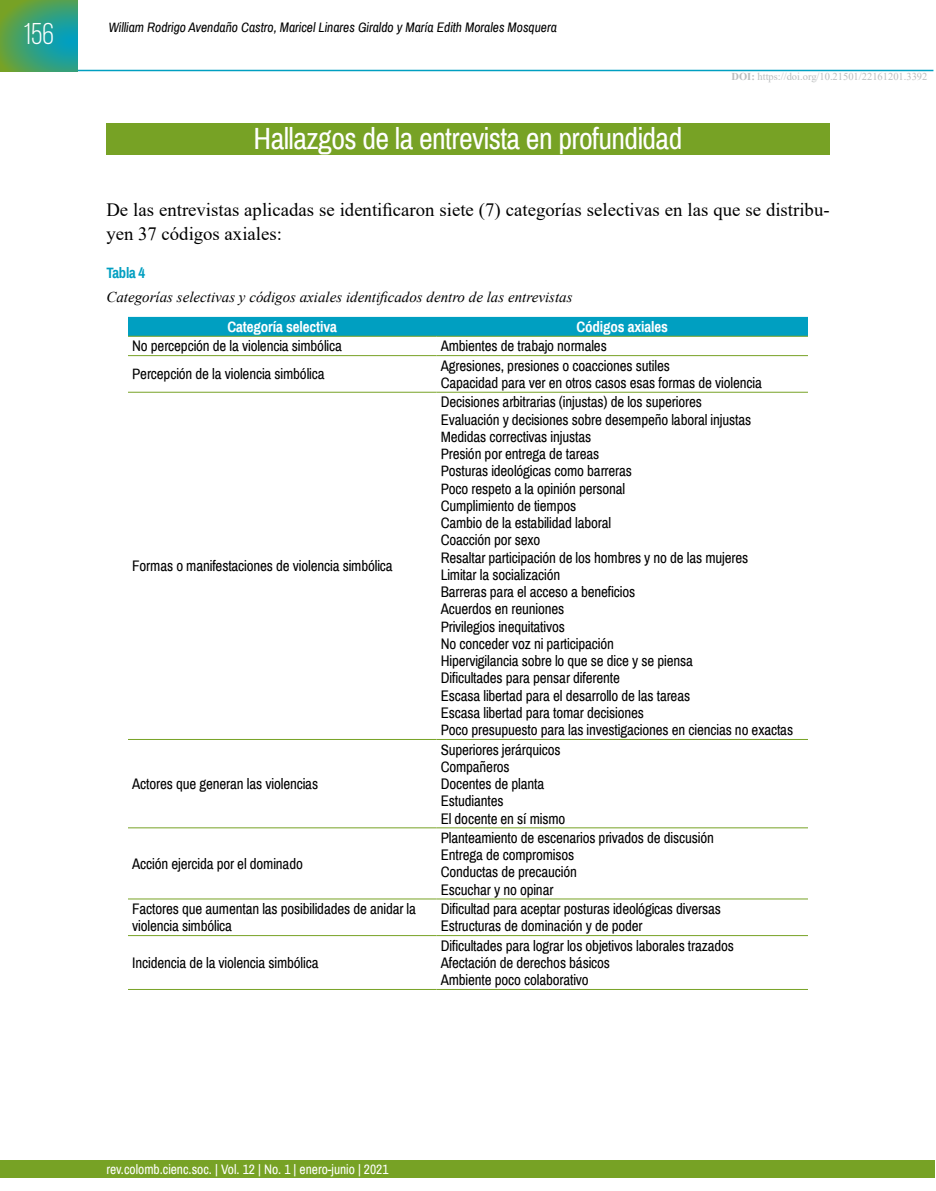
<style>
.page{position:relative;width:936px;height:1191px;background:#fff}
.page>*{position:absolute;margin:0;border:0;box-sizing:border-box;transform-origin:0 0}
.t1{font:30px "Archivo Narrow";letter-spacing:-.02em;color:#fff}
.t2{font:30px "Bebas Neue";color:#fff}
.t3{font:18.75px/24px "Times New Roman";color:#000}
.t4{font:15px/17.2px "Archivo Narrow";letter-spacing:-.01em;color:#000}
.t5{font:italic 15px "Times New Roman";color:#000}
.t6{font:700 15px "Archivo Narrow";letter-spacing:-.01em;color:#fff}
.t7{font:700 15px "Archivo Narrow";letter-spacing:-.02em;color:#009fc1}
.t8{font:italic 13.5px "Archivo Narrow";color:#000}
.t9{font:13.5px "Archivo Narrow";color:#fff}
.t10{font:10.5px "Times New Roman";color:#bbbdbe}
.s1{font-weight:700}
</style>
<div class="page">
<div style="left:0;top:1160px;width:934px;height:18px;background:#77a225"></div>
<hr style="left:77px;top:70px;width:856px;height:1px;background:#009fc1">
<svg style="left:0;top:0;width:78px;height:71px;background:#3ca071"></svg>
<div style="left:106px;top:123px;width:723px;height:32px;background:#77a225"></div>
<div style="left:128px;top:317px;width:680px;height:19px;background:#009fc1"></div>
<hr style="left:128px;top:336px;width:308px;height:1px;background:#77a225">
<hr style="left:436px;top:336px;width:372px;height:1px;background:#77a225">
<hr style="left:128px;top:355px;width:308px;height:1px;background:#77a225">
<hr style="left:436px;top:355px;width:372px;height:1px;background:#77a225">
<hr style="left:128px;top:392px;width:308px;height:1px;background:#77a225">
<hr style="left:436px;top:392px;width:372px;height:1px;background:#77a225">
<hr style="left:128px;top:739px;width:308px;height:1px;background:#77a225">
<hr style="left:436px;top:739px;width:372px;height:1px;background:#77a225">
<hr style="left:128px;top:827px;width:308px;height:1px;background:#77a225">
<hr style="left:436px;top:827px;width:372px;height:1px;background:#77a225">
<hr style="left:128px;top:898px;width:308px;height:1px;background:#77a225">
<hr style="left:436px;top:898px;width:372px;height:1px;background:#77a225">
<hr style="left:128px;top:935px;width:308px;height:1px;background:#77a225">
<hr style="left:436px;top:935px;width:372px;height:1px;background:#77a225">
<hr style="left:128px;top:989px;width:308px;height:1px;background:#77a225">
<hr style="left:436px;top:989px;width:372px;height:1px;background:#77a225">
<h1 class="t2" style="left:23px;top:18px;width:33px">156</h1>
<p class="t8" style="left:108px;top:19px;width:450px">William Rodrigo Avendaño Castro, Maricel Linares Giraldo y María Edith Morales Mosquera</p>
<h1 class="t1" style="left:253px;top:121px;width:430px">Hallazgos de la entrevista en profundidad</h1>
<p class="t10" style="left:731px;top:69px;width:197px"><span class="s1">DOI:</span> https://doi.org/10.21501/22161201.3392</p>
<p class="t3" style="left:106px;top:197px;width:724px">De las entrevistas aplicadas se identificaron siete (7) categorías selectivas en las que se distribu&shy;yen 37 códigos axiales:</p>
<p class="t7" style="left:106px;top:264px;width:40px">Tabla 4</p>
<p class="t5" style="left:106px;top:287px;width:467px">Categorías selectivas y códigos axiales identificados dentro de las entrevistas</p>
<p class="t6" style="left:227px;top:318px;width:111px">Categoría selectiva</p>
<p class="t6" style="left:576px;top:318px;width:93px">Códigos axiales</p>
<p class="t4" style="left:132px;top:338px;width:211px">No percepción de la violencia simbólica</p>
<p class="t4" style="left:440px;top:338px;width:168px">Ambientes de trabajo normales</p>
<p class="t4" style="left:132px;top:366px;width:194px">Percepción de la violencia simbólica</p>
<p class="t4" style="left:440px;top:357px;width:322px">Agresiones, presiones o coacciones sutiles<br>Capacidad para ver en otros casos esas formas de violencia</p>
<p class="t4" style="left:132px;top:558px;width:262px">Formas o manifestaciones de violencia simbólica</p>
<p class="t4" style="left:132px;top:775px;width:187px">Actores que generan las violencias</p>
<p class="t4" style="left:132px;top:855px;width:172px">Acción ejercida por el dominado</p>
<p class="t4" style="left:440px;top:394px;width:354px">Decisiones arbitrarias (injustas) de los superiores<br>Evaluación y decisiones sobre desempeño laboral injustas Medidas correctivas injustas<br>Presión por entrega de tareas<br>Posturas ideológicas como barreras<br>Poco respeto a la opinión personal<br>Cumplimiento de tiempos<br>Cambio de la estabilidad laboral<br>Coacción por sexo<br>Resaltar participación de los hombres y no de las mujeres<br>Limitar la socialización<br>Barreras para el acceso a beneficios<br>Acuerdos en reuniones<br>Privilegios inequitativos<br>No conceder voz ni participación<br>Hipervigilancia sobre lo que se dice y se piensa<br>Dificultades para pensar diferente<br>Escasa libertad para el desarrollo de las tareas<br>Escasa libertad para tomar decisiones<br>Poco presupuesto para las investigaciones en ciencias no exactas</p>
<p class="t4" style="left:440px;top:741px;width:126px">Superiores jerárquicos<br>Compañeros<br>Docentes de planta<br>Estudiantes<br>El docente en sí mismo</p>
<p class="t4" style="left:440px;top:829px;width:275px">Planteamiento de escenarios privados de discusión<br>Entrega de compromisos<br>Conductas de precaución<br>Escuchar y no opinar</p>
<p class="t4" style="left:132px;top:900px;width:285px">Factores que aumentan las posibilidades de anidar la violencia simbólica</p>
<p class="t4" style="left:440px;top:900px;width:282px">Dificultad para aceptar posturas ideológicas diversas<br>Estructuras de dominación y de poder</p>
<p class="t4" style="left:132px;top:954px;width:188px">Incidencia de la violencia simbólica</p>
<p class="t4" style="left:440px;top:937px;width:295px">Dificultades para lograr los objetivos laborales trazados<br>Afectación de derechos básicos<br>Ambiente poco colaborativo</p>
<p class="t9" style="left:106px;top:1160px;width:284px">rev.colomb.cienc.soc. | Vol. 12 | No. 1 | enero-junio | 2021</p>
</div>
